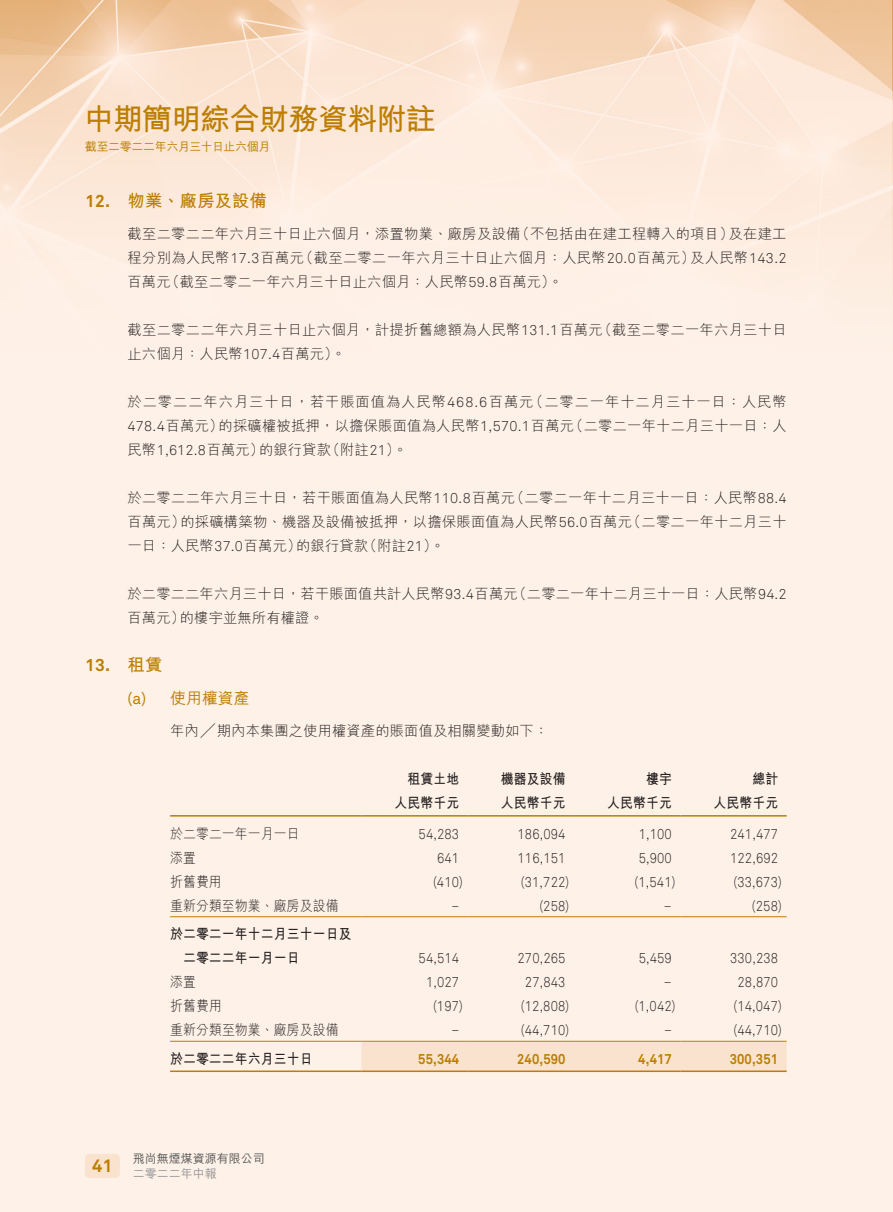
<style>
.page{position:relative;width:893px;height:1212px;background:#fef1e7}
.page>*{position:absolute;margin:0;border:0;box-sizing:border-box;transform-origin:0 0}
.t1{font:700 30px "M Hei HK";letter-spacing:-.02em;color:#bc7e00}
.t2{font:700 18px "Akkurat Pro";color:#bc7e00}
.t3{font:700 17.25px "M Hei HK";letter-spacing:.01em;color:#bc7e00}
.t4{font:700 17.25px "Akkurat Pro";color:#bc7e00}
.t5{font:500 15.75px "M Hei HK";letter-spacing:.015em;color:#bc7e00}
.t6{font:15.75px "Akkurat Pro";color:#bc7e00}
.t7{font:300 14.25px/24px "M Hei HK";letter-spacing:.02em;color:#231f20}
.t8{font:14.25px "Akkurat Light Pro";letter-spacing:.01em;color:#231f20;scale:.9 1}
.t9{font:700 14.25px "M Hei HK";letter-spacing:.01em;color:#231f20;scale:.9 1}
.t10{font:300 14.25px "M Hei HK";letter-spacing:.02em;color:#231f20;scale:.9 1}
.t11{font:300 14.25px "M Hei HK";letter-spacing:.065em;color:#231f20}
.t12{font:14.25px "Akkurat Light Pro";letter-spacing:.01em;color:#231f20}
.t13{font:700 14.25px "Akkurat Pro";letter-spacing:.01em;color:#bc7e00;scale:.9 1}
.t14{font:500 12px "M Hei HK";letter-spacing:-.035em;color:#bc7e00}
.t15{font:500 12px "M Hei HK";color:#57585a}
.t16{font:500 12px "M Hei HK";color:#939598}
.s1{font-family:"Akkurat Light Pro";font-weight:400}
.s2{font-family:"M Hei HK";font-weight:300}
</style>
<div class="page">
<img style="left:0;top:0;width:893px;height:289px">
<div style="left:85px;top:1154px;width:35px;height:24px;background:#f9e3ce;border-radius:4px"></div>
<div style="left:361px;top:1042px;width:426px;height:28px;background:#f9e3ce"></div>
<hr style="left:170px;top:815px;width:191px;height:1px;background:#bc7e00">
<hr style="left:361px;top:815px;width:107px;height:1px;background:#bc7e00">
<hr style="left:468px;top:815px;width:106px;height:1px;background:#bc7e00">
<hr style="left:574px;top:815px;width:106px;height:1px;background:#bc7e00">
<hr style="left:680px;top:815px;width:107px;height:1px;background:#bc7e00">
<hr style="left:170px;top:916px;width:191px;height:1px;background:#bc7e00">
<hr style="left:361px;top:916px;width:107px;height:1px;background:#bc7e00">
<hr style="left:468px;top:916px;width:106px;height:1px;background:#bc7e00">
<hr style="left:574px;top:916px;width:106px;height:1px;background:#bc7e00">
<hr style="left:680px;top:916px;width:107px;height:1px;background:#bc7e00">
<hr style="left:170px;top:1041px;width:191px;height:1px;background:#bc7e00">
<hr style="left:361px;top:1041px;width:107px;height:1px;background:#bc7e00">
<hr style="left:468px;top:1041px;width:106px;height:1px;background:#bc7e00">
<hr style="left:574px;top:1041px;width:106px;height:1px;background:#bc7e00">
<hr style="left:680px;top:1041px;width:107px;height:1px;background:#bc7e00">
<hr style="left:170px;top:1070px;width:191px;height:2px;background:#bc7e00">
<hr style="left:361px;top:1070px;width:107px;height:2px;background:#bc7e00">
<hr style="left:468px;top:1070px;width:106px;height:2px;background:#bc7e00">
<hr style="left:574px;top:1070px;width:106px;height:2px;background:#bc7e00">
<hr style="left:680px;top:1070px;width:107px;height:2px;background:#bc7e00">
<h1 class="t1" style="left:84px;top:97px;width:353px">中期簡明綜合財務資料附註</h1>
<p class="t14" style="left:85px;top:138px;width:187px">截至二零二二年六月三十日止六個月</p>
<p class="t4" style="left:85px;top:190px;width:27px">12.</p>
<p class="t4" style="left:85px;top:654px;width:27px">13.</p>
<p class="t3" style="left:128px;top:188px;width:141px">物業、廠房及設備</p>
<p class="t7" style="left:515px;top:222px;width:220px">（不包括由在建工程轉入的項目）</p>
<p class="t7" style="left:128px;top:222px;width:394px">截至二零二二年六月三十日止六個月，添置物業、廠房及設備</p>
<p class="t7" style="left:729px;top:222px;width:59px">及在建工</p>
<p class="t7" style="left:299px;top:246px;width:397px">（截至二零二一年六月三十日止六個月：人民幣<span class="s1">20.0</span>百萬元）</p>
<p class="t7" style="left:165px;top:246px;width:399px;text-indent:-38px">程分別為人民幣<span class="s1">17.3</span>百萬元<br>（截至二零二一年六月三十日止六個月：人民幣<span class="s1">59.8</span>百萬元。(</p>
<p class="t12" style="left:690px;top:250px;width:98px"><span class="s2">及人民幣</span>143.2</p>
<p class="t7" style="left:128px;top:270px;width:45px">百萬元</p>
<p class="t7" style="left:598px;top:318px;width:190px">（截至二零二一年六月三十日</p>
<p class="t7" style="left:128px;top:318px;width:477px">截至二零二二年六月三十日止六個月，計提折舊總額為人民幣<span class="s1">131.1</span>百萬元止六個月：人民幣<span class="s1">107.4</span>百萬元。(</p>
<p class="t11" style="left:529px;top:395px;width:259px">（二零二一年十二月三十一日：人民幣</p>
<p class="t11" style="left:128px;top:395px;width:407px">於二零二二年六月三十日，若干賬面值為人民幣<span class="s1">468.6</span>百萬元</p>
<p class="t12" style="left:128px;top:418px;width:98px">478.4<span class="s2">百萬元）</span></p>
<p class="t7" style="left:569px;top:414px;width:219px">（二零二一年十二月三十一日：人</p>
<p class="t7" style="left:218px;top:414px;width:357px">的採礦權被抵押，以擔保賬面值為人民幣<span class="s1">1,570.1</span>百萬元</p>
<p class="t7" style="left:259px;top:438px;width:73px">的銀行貸款</p>
<p class="t12" style="left:128px;top:442px;width:138px"><span class="s2">民幣</span>1,612.8<span class="s2">百萬元）</span></p>
<p class="t7" style="left:326px;top:438px;width:83px">（附註<span class="s1">21</span> 。(</p>
<p class="t7" style="left:510px;top:486px;width:278px">（二零二一年十二月三十一日：人民幣<span class="s1">88.4</span></p>
<p class="t7" style="left:128px;top:486px;width:389px">於二零二二年六月三十日，若干賬面值為人民幣<span class="s1">110.8</span>百萬元</p>
<p class="t7" style="left:128px;top:510px;width:59px">百萬元）</p>
<p class="t7" style="left:627px;top:510px;width:161px">（二零二一年十二月三十</p>
<p class="t7" style="left:180px;top:510px;width:453px">的採礦構築物、機器及設備被抵押，以擔保賬面值為人民幣<span class="s1">56.0</span>百萬元</p>
<p class="t7" style="left:296px;top:534px;width:73px">的銀行貸款</p>
<p class="t7" style="left:128px;top:534px;width:175px">一日：人民幣<span class="s1">37.0</span>百萬元）</p>
<p class="t7" style="left:363px;top:534px;width:83px">（附註<span class="s1">21</span> 。(</p>
<p class="t7" style="left:513px;top:582px;width:276px">（二零二一年十二月三十一日：人民幣<span class="s1">94.2</span></p>
<p class="t7" style="left:180px;top:582px;width:339px;text-indent:-52px">於二零二二年六月三十日，若干賬面值共計人民幣<span class="s1">93.4</span>百萬元的樓宇並無所有權證。</p>
<p class="t7" style="left:128px;top:606px;width:59px">百萬元）</p>
<p class="t3" style="left:128px;top:652px;width:36px">租賃</p>
<p class="t6" style="left:128px;top:689px;width:20px">a( )</p>
<p class="t5" style="left:170px;top:687px;width:81px">使用權資產</p>
<p class="t7" style="left:170px;top:719px;width:380px">年內╱期內本集團之使用權資產的賬面值及相關變動如下：</p>
<p class="t9" style="left:407px;top:769px;width:59px">租賃土地</p>
<p class="t9" style="left:501px;top:769px;width:73px">機器及設備</p>
<p class="t9" style="left:395px;top:793px;width:73px">人民幣千元</p>
<p class="t9" style="left:501px;top:793px;width:73px">人民幣千元</p>
<p class="t10" style="left:170px;top:826px;width:145px">於二零二一年一月一日</p>
<p class="t8" style="left:419px;top:825px;width:47px">54,283</p>
<p class="t8" style="left:517px;top:825px;width:55px">186,094</p>
<p class="t10" style="left:170px;top:850px;width:30px">添置</p>
<p class="t8" style="left:437px;top:849px;width:26px">641</p>
<p class="t8" style="left:517px;top:849px;width:55px">116,151</p>
<p class="t10" style="left:170px;top:874px;width:59px">折舊費用</p>
<p class="t8" style="left:433px;top:873px;width:35px">)410(</p>
<p class="t8" style="left:521px;top:873px;width:55px">)31,722(</p>
<p class="t10" style="left:170px;top:898px;width:189px">重新分類至物業、廠房及設備</p>
<p class="t9" style="left:170px;top:924px;width:203px">於二零二一年十二月三十一日及</p>
<p class="t8" style="left:451px;top:897px;width:10px">–</p>
<p class="t8" style="left:539px;top:897px;width:35px">)258(</p>
<p class="t9" style="left:183px;top:948px;width:131px">二零二二年一月一日</p>
<p class="t8" style="left:419px;top:950px;width:47px">54,514</p>
<p class="t8" style="left:517px;top:950px;width:55px">270,265</p>
<p class="t10" style="left:170px;top:975px;width:30px">添置</p>
<p class="t8" style="left:426px;top:974px;width:38px">1,027</p>
<p class="t8" style="left:525px;top:974px;width:47px">27,843</p>
<p class="t10" style="left:170px;top:999px;width:59px">折舊費用</p>
<p class="t8" style="left:433px;top:998px;width:35px">)197(</p>
<p class="t8" style="left:521px;top:998px;width:55px">)12,808(</p>
<p class="t10" style="left:170px;top:1023px;width:189px">重新分類至物業、廠房及設備</p>
<p class="t8" style="left:451px;top:1022px;width:10px">–</p>
<p class="t8" style="left:521px;top:1022px;width:55px">)44,710(</p>
<p class="t9" style="left:170px;top:1048px;width:160px">於二零二二年六月三十日</p>
<p class="t13" style="left:418px;top:1050px;width:47px">55,344</p>
<p class="t13" style="left:517px;top:1050px;width:55px">240,590</p>
<p class="t9" style="left:646px;top:769px;width:30px">樓宇</p>
<p class="t9" style="left:607px;top:793px;width:73px">人民幣千元</p>
<p class="t8" style="left:639px;top:825px;width:38px">1,100</p>
<p class="t8" style="left:639px;top:849px;width:38px">5,900</p>
<p class="t8" style="left:635px;top:873px;width:47px">)1,541(</p>
<p class="t8" style="left:664px;top:897px;width:10px">–</p>
<p class="t8" style="left:639px;top:950px;width:38px">5,459</p>
<p class="t8" style="left:664px;top:974px;width:10px">–</p>
<p class="t8" style="left:635px;top:998px;width:47px">)1,042(</p>
<p class="t8" style="left:664px;top:1022px;width:10px">–</p>
<p class="t13" style="left:638px;top:1050px;width:39px">4,417</p>
<p class="t9" style="left:752px;top:769px;width:30px">總計</p>
<p class="t9" style="left:713px;top:793px;width:73px">人民幣千元</p>
<p class="t8" style="left:730px;top:825px;width:55px">241,477</p>
<p class="t8" style="left:730px;top:849px;width:55px">122,692</p>
<p class="t8" style="left:733px;top:873px;width:55px">)33,673(</p>
<p class="t8" style="left:752px;top:897px;width:35px">)258(</p>
<p class="t8" style="left:730px;top:950px;width:55px">330,238</p>
<p class="t8" style="left:737px;top:974px;width:47px">28,870</p>
<p class="t8" style="left:733px;top:998px;width:55px">)14,047(</p>
<p class="t8" style="left:733px;top:1022px;width:55px">)44,710(</p>
<p class="t13" style="left:730px;top:1050px;width:55px">300,351</p>
<p class="t2" style="left:92px;top:1155px;width:22px">41</p>
<p class="t15" style="left:133px;top:1149px;width:134px">飛尚無煙煤資源有限公司</p>
<p class="t16" style="left:133px;top:1164px;width:86px">二零二二年中報</p>
</div>
